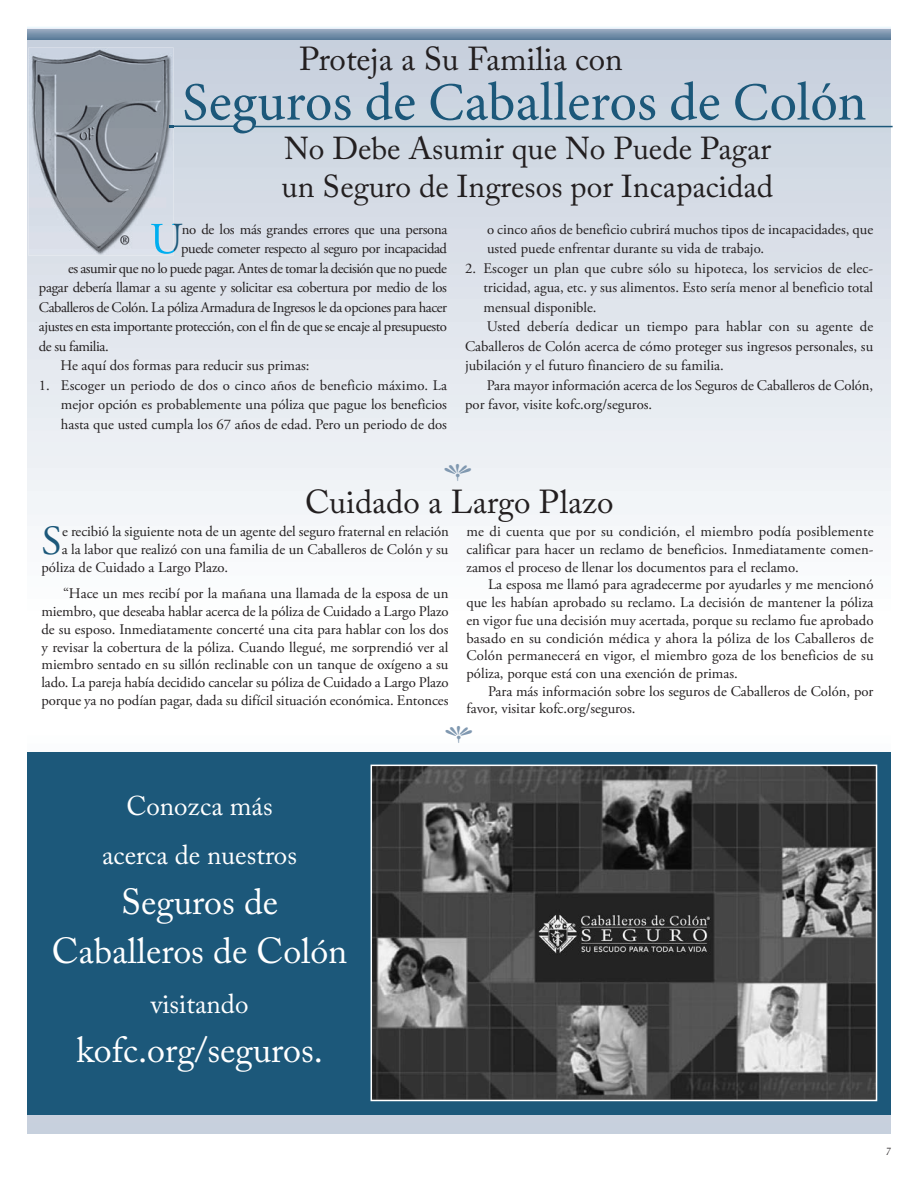
<style>
.page{position:relative;width:918px;height:1188px;background:#fff}
.page>*{position:absolute;margin:0;border:0;box-sizing:border-box;transform-origin:0 0}
.t1{font:54px "Minion Pro";color:#1c587a}
.t2{font:44.25px "Adobe Garamond Pro";color:#1c587a}
.t3{font:41.55px "Adobe Garamond Pro";color:#1c587a}
.t4{font:36px/49.5px "Adobe Caslon Pro";color:#fff;text-align:center}
.t5{font:33px "Adobe Caslon Pro";color:#231f20}
.t6{font:31.5px/37.8px "Adobe Caslon Pro";color:#231f20}
.t7{font:27px/49.5px "Adobe Caslon Pro";color:#fff;text-align:center}
.t8{font:14.7px/17.7px "Adobe Garamond Pro";color:#231f20;text-align:justify}
.t9{font:14.7px "Adobe Garamond Pro";letter-spacing:-.03em;color:#231f20}
.t10{font:14.7px "Adobe Garamond Pro";letter-spacing:-.02em;color:#231f20}
.t11{font:italic 10.5px "Palatino";color:#231f20;scale:.9 1}
</style>
<div class="page">
<img style="left:27px;top:27px;width:864px;height:499px">
<hr style="left:254px;top:126px;width:639px;height:1px;background:#1c587a">
<hr style="left:170px;top:126px;width:65px;height:1px;background:#1c587a">
<img style="left:28px;top:47px;width:146px;height:209px">
<img style="left:151px;top:224px;width:23px;height:30px">
<div style="left:27px;top:752px;width:864px;height:363px;background:#1c587a"></div>
<img style="left:374px;top:768px;width:500px;height:330px">
<div style="left:371px;top:765px;width:506px;height:336px;border:2px solid #fff"></div>
<svg style="left:445px;top:464px;width:26px;height:17px"></svg>
<h3 class="t5" style="left:299px;top:47px;width:325px">Proteja a Su Familia con</h3>
<h1 class="t1" style="left:182px;top:82px;width:686px">Seguros de Caballeros de Colón</h1>
<h3 class="t6" style="left:282px;top:133px;width:493px">No Debe Asumir que No Puede Pagar un Seguro de Ingresos por Incapacidad</h3>
<h2 class="t2" style="left:150px;top:222px;width:34px">U</h2>
<p class="t10" style="left:182px;top:223px;width:267px">no de los más grandes errores que una persona</p>
<p class="t9" style="left:181px;top:243px;width:267px">puede cometer respecto al seguro por incapacidad</p>
<p class="t9" style="left:68px;top:262px;width:380px">es asumir que no lo puede pagar. Antes de tomar la decisión que no puede</p>
<p class="t10" style="left:39px;top:282px;width:410px">pagar debería llamar a su agente y solicitar esa cobertura por medio de los</p>
<p class="t9" style="left:39px;top:301px;width:410px">Caballeros de Colón. La póliza Armadura de Ingresos le da opciones para hacer</p>
<p class="t9" style="left:39px;top:321px;width:410px">ajustes en esta importante protección, con el fin de que se encaje al presupuesto</p>
<p class="t9" style="left:39px;top:340px;width:71px">de su familia.</p>
<p class="t8" style="left:61px;top:358px;width:250px">He aquí dos formas para reducir sus primas:</p>
<p class="t8" style="left:61px;top:377px;width:388px;line-height:19.5px;text-indent:-22px">1. Escoger un periodo de dos o cinco años de beneficio máximo. La mejor opción es probablemente una póliza que pague los beneficios hasta que usted cumpla los 67 años de edad. Pero un periodo de dos</p>
<p class="t8" style="left:487px;top:221px;width:388px;line-height:19.5px">o cinco años de beneficio cubrirá muchos tipos de incapacidades, que usted puede enfrentar durante su vida de trabajo.</p>
<p class="t8" style="left:465px;top:261px;width:410px">2. Escoger un plan que cubre sólo su hipoteca, los servicios de elec-</p>
<p class="t8" style="left:483px;top:280px;width:391px">tricidad, agua, etc. y sus alimentos. Esto sería menor al beneficio total</p>
<p class="t8" style="left:483px;top:300px;width:115px">mensual disponible.</p>
<p class="t8" style="left:487px;top:319px;width:388px">Usted debería dedicar un tiempo para hablar con su agente de</p>
<p class="t8" style="left:465px;top:339px;width:410px">Caballeros de Colón acerca de cómo proteger sus ingresos personales, su</p>
<p class="t8" style="left:465px;top:358px;width:260px">jubilación y el futuro financiero de su familia.</p>
<p class="t8" style="left:487px;top:378px;width:388px">Para mayor información acerca de los Seguros de Caballeros de Colón,</p>
<p class="t8" style="left:465px;top:397px;width:189px">por favor, visite kofc.org/seguros.</p>
<h3 class="t5" style="left:305px;top:489px;width:310px">Cuidado a Largo Plazo</h3>
<h3 class="t3" style="left:41px;top:525px;width:22px">S</h3>
<p class="t8" style="left:62px;top:524px;width:388px">e recibió la siguiente nota de un agente del seguro fraternal en relación</p>
<p class="t8" style="left:62px;top:542px;width:388px">a la labor que realizó con una familia de un Caballeros de Colón y su</p>
<p class="t8" style="left:41px;top:560px;width:188px">póliza de Cuidado a Largo Plazo.</p>
<p class="t8" style="left:41px;top:586px;width:409px;text-indent:22px">“Hace un mes recibí por la mañana una llamada de la esposa de un miembro, que deseaba hablar acerca de la póliza de Cuidado a Largo Plazo de su esposo. Inmediatamente concerté una cita para hablar con los dos y revisar la cobertura de la póliza. Cuando llegué, me sorprendió ver al miembro sentado en su sillón reclinable con un tanque de oxígeno a su lado. La pareja había decidido cancelar su póliza de Cuidado a Largo Plazo porque ya no podían pagar, dada su difícil situación económica. Entonces</p>
<p class="t8" style="left:466px;top:524px;width:409px">me di cuenta que por su condición, el miembro podía posiblemente calificar para hacer un reclamo de beneficios. Inmediatamente comen&shy;zamos el proceso de llenar los documentos para el reclamo.</p>
<p class="t8" style="left:466px;top:577px;width:409px;text-indent:22px">La esposa me llamó para agradecerme por ayudarles y me mencionó que les habían aprobado su reclamo. La decisión de mantener la póliza en vigor fue una decisión muy acertada, porque su reclamo fue aprobado basado en su condición médica y ahora la póliza de los Caballeros de Colón permanecerá en vigor, el miembro goza de los beneficios de su póliza, porque está con una exención de primas.</p>
<p class="t8" style="left:466px;top:683px;width:409px;text-indent:22px">Para más información sobre los seguros de Caballeros de Colón, por favor, visitar kofc.org/seguros.</p>
<h3 class="t7" style="left:102px;top:784px;width:196px">Conozca más acerca de nuestros</h3>
<h3 class="t4" style="left:52px;top:881px;width:297px">Seguros de<br>Caballeros de Colón</h3>
<h3 class="t7" style="left:151px;top:982px;width:99px">visitando</h3>
<h3 class="t4" style="left:76px;top:1030px;width:248px">kofc.org/seguros.</h3>
<p class="t11" style="left:886px;top:1145px;width:7px">7</p>
</div>
